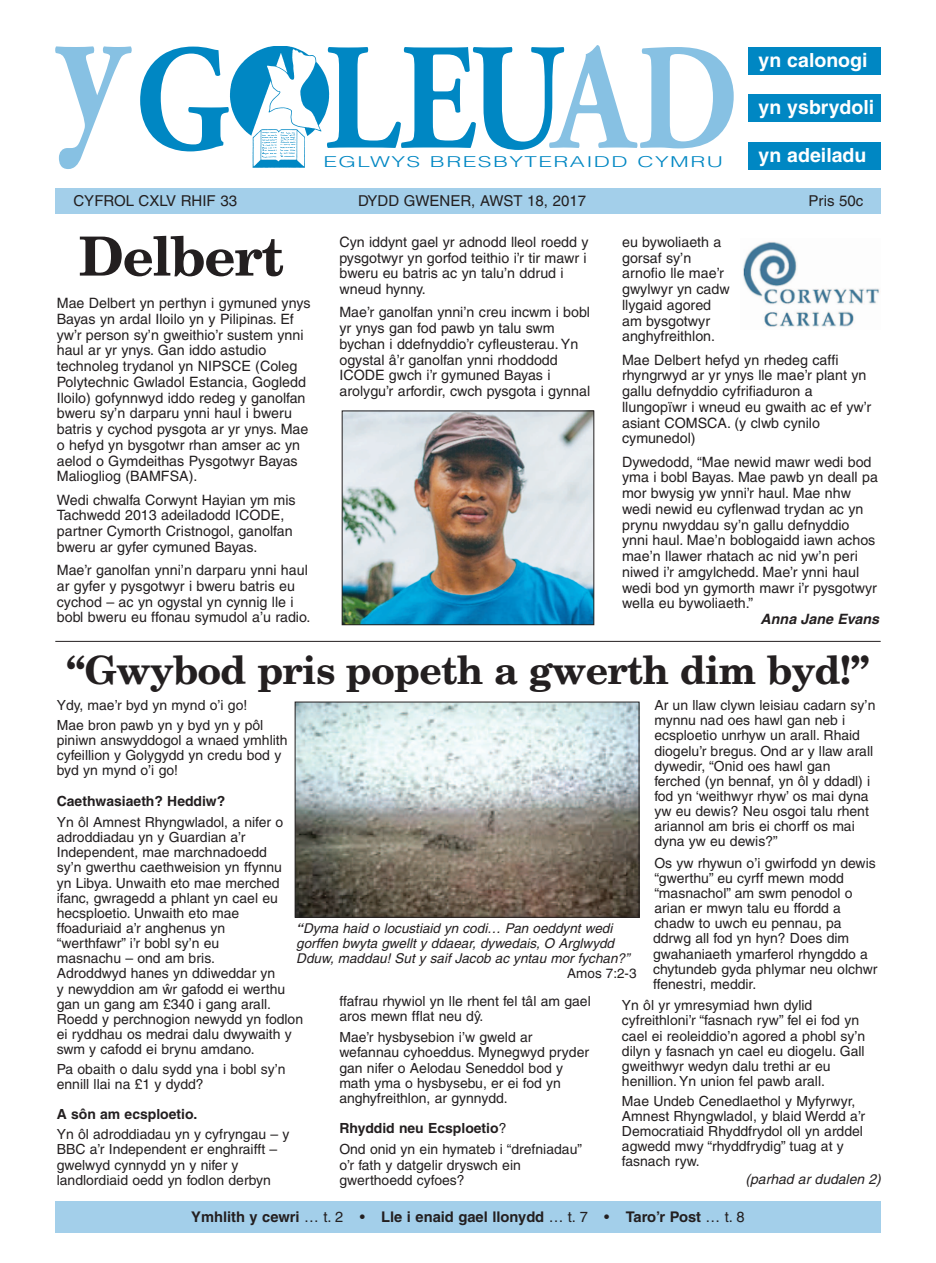
<style>
.page{position:relative;width:936px;height:1263px;background:#fff}
.page>*{position:absolute;margin:0;border:0;box-sizing:border-box;transform-origin:0 0}
.t1{font:700 151.5px "WA Gara";letter-spacing:-.025em;color:#0087c3;scale:.85 1}
.t2{font:700 54px "W School";letter-spacing:-.02em;color:#231f20}
.t3{font:700 39px "W School";letter-spacing:-.02em;color:#231f20}
.t4{font:700 19.5px "W Helv";color:#fff}
.t5{font:15px "W Hel Plain";color:#231f20}
.t6{font:300 15px "Helvetica";letter-spacing:.06em;color:#0087c3;scale:1.5 1}
.t7{font:700 14.7px "W Helv";color:#231f20}
.t8{font:14.25px/15.8px "W Hel Plain";color:#231f20}
.t9{font:14.25px "W Helv Bol Obliq";color:#231f20}
.t10{font:13.95px/15.1px "W Hel Plain";color:#231f20}
.t11{font:700 13.95px "W Helv";color:#231f20}
.t12{font:13.95px "W Helv Obl";color:#231f20}
.t13{font:13.5px/15px "W Helv Obl";color:#231f20}
.t14{font:13.5px "W Hel Plain";color:#231f20}
.s1{color:#fff}
.s2{color:#87c1e3}
.s3{font-family:"W Helv Bol Obliq"}
.s4{font-family:"W Hel Plain";font-weight:400}
</style>
<div class="page">
<div style="left:55px;top:1201px;width:825px;height:32px;background:#a3cfea"></div>
<div style="left:55px;top:188px;width:825px;height:26px;background:#a3cfea"></div>
<div style="left:748px;top:47px;width:132px;height:28px;background:#0087c3"></div>
<div style="left:748px;top:94px;width:132px;height:28px;background:#0087c3"></div>
<div style="left:748px;top:142px;width:132px;height:28px;background:#0087c3"></div>
<img style="left:229px;top:47px;width:101px;height:121px">
<img style="left:743px;top:241px;width:137px;height:86px">
<img style="left:344px;top:413px;width:248px;height:210px">
<div style="left:342px;top:411px;width:252px;height:214px;border:1px solid #231f20"></div>
<img style="left:297px;top:704px;width:340px;height:212px">
<div style="left:295px;top:702px;width:344px;height:216px;border:1px solid #231f20"></div>
<hr style="left:55px;top:641px;width:825px;height:1px;background:#231f20">
<h1 class="t1" style="left:57px;top:7px;width:803px"><sup>y</sup>G<span class="s1">O</span>LEU<span class="s2">AD</span></h1>
<p class="t5" style="left:73px;top:192px;width:165px">CYFROL CXLV RHIF 33</p>
<p class="t5" style="left:358px;top:192px;width:229px">DYDD GWENER, AWST 18, 2017</p>
<p class="t5" style="left:808px;top:192px;width:56px">Pris 50c</p>
<h3 class="t4" style="left:758px;top:48px;width:110px">yn calonogi</h3>
<h3 class="t4" style="left:758px;top:96px;width:117px">yn ysbrydoli</h3>
<h3 class="t4" style="left:758px;top:144px;width:109px">yn adeiladu</h3>
<p class="t6" style="left:323px;top:153px;width:268px">EGLWYS BRESBYTERAIDD CYMRU</p>
<h2 class="t2" style="left:79px;top:225px;width:207px">Delbert</h2>
<p class="t8" style="left:57px;top:295px;width:255px">Mae Delbert yn perthyn i gymuned ynys Bayas yn ardal Iloilo yn y Pilipinas. Ef yw’r person sy’n gweithio’r sustem ynni haul ar yr ynys. Gan iddo astudio technoleg trydanol yn NIPSCE (Coleg Polytechnic Gwladol Estancia, Gogledd Iloilo) gofynnwyd iddo redeg y ganolfan bweru sy’n darparu ynni haul i bweru batris y cychod pysgota ar yr ynys. Mae o hefyd yn bysgotwr rhan amser ac yn aelod o Gymdeithas Pysgotwyr Bayas Maliogliog (BAMFSA).</p>
<p class="t8" style="left:57px;top:492px;width:240px">Wedi chwalfa Corwynt Hayian ym mis Tachwedd 2013 adeiladodd ICODE, partner Cymorth Cristnogol, ganolfan bweru ar gyfer cymuned Bayas.</p>
<p class="t8" style="left:57px;top:562px;width:255px">Mae’r ganolfan ynni’n darparu ynni haul ar gyfer y pysgotwyr i bweru batris eu cychod – ac yn ogystal yn cynnig lle i bobl bweru eu ffonau symudol a’u radio.</p>
<p class="t8" style="left:339px;top:234px;width:251px">Cyn iddynt gael yr adnodd lleol roedd y pysgotwyr yn gorfod teithio i’r tir mawr i bweru eu batris ac yn talu’n ddrud i wneud hynny.</p>
<p class="t8" style="left:339px;top:304px;width:252px">Mae’r ganolfan ynni’n creu incwm i bobl yr ynys gan fod pawb yn talu swm bychan i ddefnyddio’r cyfleusterau. Yn ogystal â’r ganolfan ynni rhoddodd ICODE gwch i’r gymuned Bayas i arolygu’r arfordir, cwch pysgota i gynnal</p>
<p class="t8" style="left:622px;top:234px;width:109px">eu bywoliaeth a gorsaf sy’n arnofio lle mae’r gwylwyr yn cadw llygaid agored am bysgotwyr anghyfreithlon.</p>
<p class="t8" style="left:622px;top:352px;width:250px">Mae Delbert hefyd yn rhedeg caffi rhyngrwyd ar yr ynys lle mae’r plant yn gallu defnyddio cyfrifiaduron a llungopïwr i wneud eu gwaith ac ef yw’r asiant COMSCA. (y clwb cynilo cymunedol)</p>
<p class="t8" style="left:622px;top:454px;width:257px">Dywedodd, “Mae newid mawr wedi bod yma i bobl Bayas. Mae pawb yn deall pa mor bwysig yw ynni’r haul. Mae nhw wedi newid eu cyflenwad trydan ac yn prynu nwyddau sy’n gallu defnyddio ynni haul. Mae’n boblogaidd iawn achos mae’n llawer rhatach ac nid yw’n peri niwed i’r amgylchedd. Mae’r ynni haul wedi bod yn gymorth mawr i’r pysgotwyr wella eu bywoliaeth.”</p>
<p class="t9" style="left:760px;top:611px;width:120px">Anna Jane Evans</p>
<h3 class="t3" style="left:66px;top:647px;width:804px">“Gwybod pris popeth a gwerth dim byd!”</h3>
<p class="t10" style="left:654px;top:698px;width:222px">Ar un llaw clywn leisiau cadarn sy’n mynnu nad oes hawl gan neb i ecsploetio unrhyw un arall. Rhaid diogelu’r bregus. Ond ar y llaw arall dywedir, “Onid oes hawl gan ferched (yn bennaf, yn ôl y ddadl) i fod yn ‘weithwyr rhyw’ os mai dyna yw eu dewis? Neu osgoi talu rhent ariannol am bris ei chorff os mai dyna yw eu dewis?”</p>
<p class="t10" style="left:653px;top:855px;width:226px">Os yw rhywun o’i gwirfodd yn dewis “gwerthu” eu cyrff mewn modd “masnachol” am swm penodol o arian er mwyn talu eu ffordd a chadw to uwch eu pennau, pa ddrwg all fod yn hyn? Does dim gwahaniaeth ymarferol rhyngddo a chytundeb gyda phlymar neu olchwr ffenestri, meddir.</p>
<p class="t10" style="left:622px;top:998px;width:245px">Yn ôl yr ymresymiad hwn dylid cyfreithloni’r “fasnach ryw” fel ei fod yn cael ei reoleiddio’n agored a phobl sy’n dilyn y fasnach yn cael eu diogelu. Gall gweithwyr wedyn dalu trethi ar eu henillion. Yn union fel pawb arall.</p>
<p class="t10" style="left:622px;top:1093px;width:244px">Mae Undeb Cenedlaethol y Myfyrwyr,<br>Amnest Rhyngwladol, y blaid Werdd a’r<br>Democratiaid Rhyddfrydol oll yn arddel agwedd mwy “rhyddfrydig” tuag at y fasnach ryw.</p>
<p class="t10" style="left:57px;top:695px;width:208px;line-height:19.8px">Ydy, mae’r byd yn mynd o’i go!<br>Mae bron pawb yn y byd yn y pôl</p>
<p class="t10" style="left:57px;top:733px;width:232px">piniwn answyddogol a wnaed ymhlith cyfeillion y Golygydd yn credu bod y byd yn mynd o’i go!</p>
<p class="t11" style="left:57px;top:793px;width:170px">Caethwasiaeth? Heddiw?</p>
<p class="t10" style="left:57px;top:814px;width:248px">Yn ôl Amnest Rhyngwladol, a nifer o adroddiadau yn y Guardian a’r<br>Independent, mae marchnadoedd<br>sy’n gwerthu caethweision yn ffynnu<br>yn Libya. Unwaith eto mae merched ifanc, gwragedd a phlant yn cael eu hecsploetio. Unwaith eto mae ffoaduriaid a’r anghenus yn<br>“werthfawr” i’r bobl sy’n eu<br>masnachu – ond am bris.<br>Adroddwyd hanes yn ddiweddar yn<br>y newyddion am fir gafodd ei werthu gan un gang am £340 i gang arall.<br>Roedd y perchnogion newydd yn fodlon ei ryddhau os medrai dalu dwywaith y swm y cafodd ei brynu amdano.</p>
<p class="t10" style="left:57px;top:1061px;width:230px">Pa obaith o dalu sydd yna i bobl sy’n ennill llai na £1 y dydd?</p>
<p class="t11" style="left:57px;top:1106px;width:142px">A sôn am ecsploetio.</p>
<p class="t10" style="left:57px;top:1127px;width:234px">Yn ôl adroddiadau yn y cyfryngau – y BBC a’r Independent er enghraifft – gwelwyd cynnydd yn y nifer y landlordiaid oedd yn fodlon derbyn</p>
<p class="t13" style="left:296px;top:921px;width:335px"><span class="s3">“</span>Dyma haid o locustiaid yn codi… Pan oeddynt wedi gorffen bwyta gwellt y ddaear, dywedais, O Arglwydd<br>Dduw, maddau! Sut y saif Jacob ac yntau mor fychan?”</p>
<p class="t14" style="left:567px;top:965px;width:71px">Amos 7:2-3</p>
<p class="t10" style="left:339px;top:993px;width:253px">ffafrau rhywiol yn lle rhent fel tâl am gael aros mewn fflat neu dª.</p>
<p class="t10" style="left:339px;top:1030px;width:251px">Mae’r hysbysebion i’w gweld ar wefannau cyhoeddus. Mynegwyd pryder gan nifer o Aelodau Seneddol bod y math yma o hysbysebu, er ei fod yn anghyfreithlon, ar gynnydd.</p>
<p class="t11" style="left:339px;top:1120px;width:168px">Rhyddid neu Ecsploetio<span class="s4">?</span></p>
<p class="t10" style="left:339px;top:1142px;width:244px">Ond onid yn ein hymateb i “drefniadau” o’r fath y datgelir dryswch ein gwerthoedd cyfoes?</p>
<p class="t12" style="left:745px;top:1171px;width:137px">(parhad ar dudalen 2)</p>
<p class="t7" style="left:191px;top:1208px;width:555px">Ymhlith y cewri <span class="s4">… t. 2 •</span> Lle i enaid gael llonydd <span class="s4">… t. 7 •</span> Taro’r Post <span class="s4">… t. 8</span></p>
</div>
